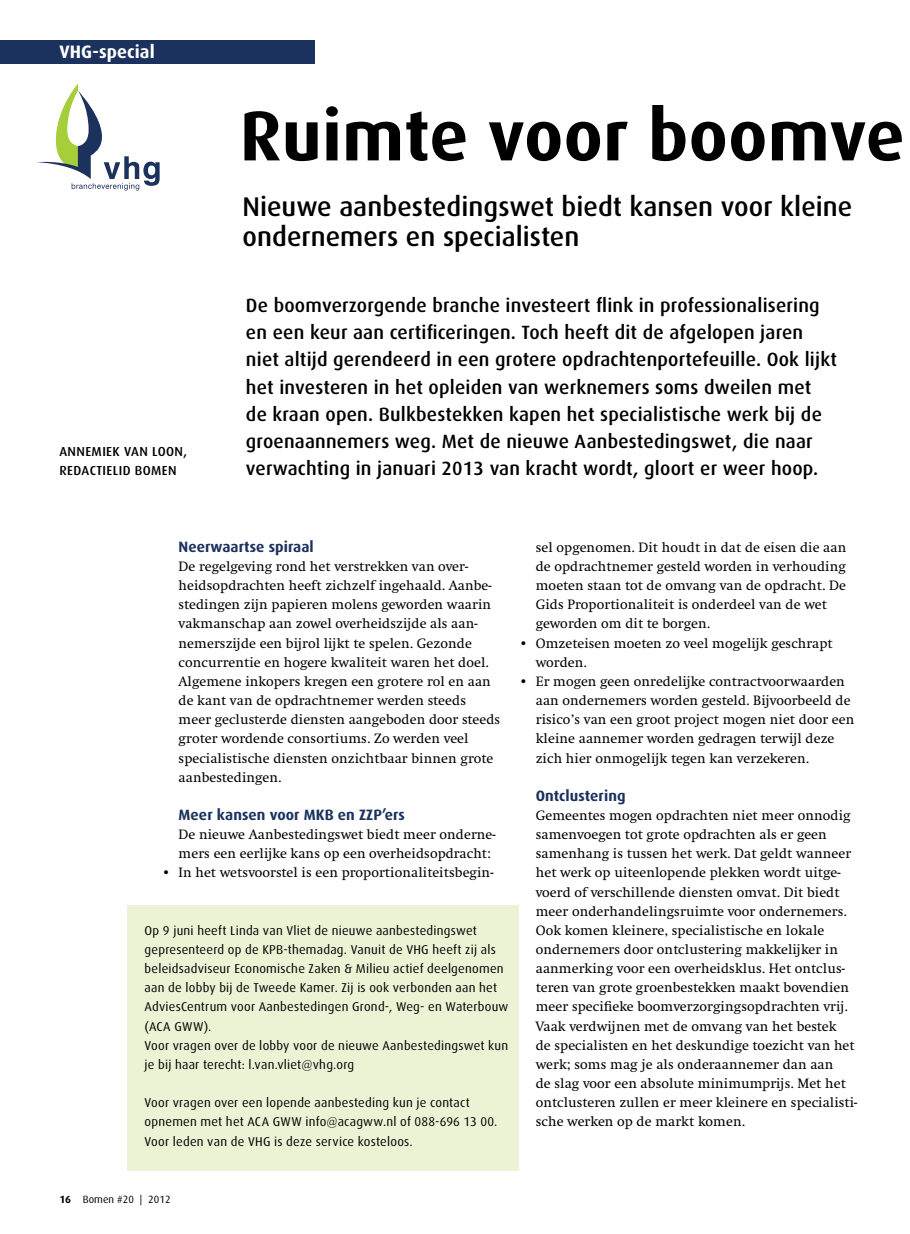
<style>
.page{position:relative;width:910px;height:1234px;background:#fff}
.page>*{position:absolute;margin:0;border:0;box-sizing:border-box;transform-origin:0 0}
.t1{font:700 70.5px "Dax";letter-spacing:.005em;color:#000}
.t2{font:500 27px/30px "Dax";color:#000}
.t3{font:500 19.2px/27.2px "Dax";letter-spacing:.01em;color:#000}
.t4{font:700 18px "Dax";letter-spacing:.005em;color:#fff}
.t5{font:700 15px "Dax";letter-spacing:.005em;color:#1b315e}
.t6{font:14.1px/19.2px "Swift EF";letter-spacing:.005em;color:#000}
.t7{font:500 13.05px/19.2px "Dax";letter-spacing:.03em;color:#000}
.t8{font:12.75px/19.2px "Dax";letter-spacing:.02em;color:#000}
.t9{font:10.5px "Dax";letter-spacing:.005em;color:#000}
.s1{font-weight:700}
</style>
<div class="page">
<div style="left:0;top:40px;width:315px;height:24px;background:#1b315e"></div>
<svg style="left:37px;top:83px;width:123px;height:107px"></svg>
<div style="left:128px;top:904px;width:391px;height:266px;background:#ebf3d5"></div>
<p class="t4" style="left:60px;top:41px;width:97px">VHG-special</p>
<p class="t7" style="left:59px;top:442px;width:129px">ANNEMIEK VAN LOON,<br>REDACTIELID BOMEN</p>
<h1 class="t1" style="left:240px;top:96px;width:666px">Ruimte voor boomve</h1>
<h2 class="t2" style="left:242px;top:192px;width:611px">Nieuwe aanbestedingswet biedt kansen voor kleine ondernemers en specialisten</h2>
<p class="t3" style="left:246px;top:292px;width:592px">De boomverzorgende branche investeert flink in professionalisering en een keur aan certificeringen. Toch heeft dit de afgelopen jaren niet altijd gerendeerd in een grotere opdrachtenportefeuille. Ook lijkt het investeren in het opleiden van werknemers soms dweilen met de kraan open. Bulkbestekken kapen het specialistische werk bij de groenaannemers weg. Met de nieuwe Aanbestedingswet, die naar verwachting in januari 2013 van kracht wordt, gloort er weer hoop.</p>
<p class="t5" style="left:179px;top:538px;width:137px">Neerwaartse spiraal</p>
<p class="t6" style="left:179px;top:557px;width:323px">De regelgeving rond het verstrekken van over&shy;heidsopdrachten heeft zichzelf ingehaald. Aanbe&shy;stedingen zijn papieren molens geworden waarin vakmanschap aan zowel overheidszijde als aan&shy;nemerszijde een bijrol lijkt te spelen. Gezonde concurrentie en hogere kwaliteit waren het doel.<br>Algemene inkopers kregen een grotere rol en aan de kant van de opdrachtnemer werden steeds meer geclusterde diensten aangeboden door steeds groter wordende consortiums. Zo werden veel specialistische diensten onzichtbaar binnen grote aanbestedingen.</p>
<p class="t5" style="left:179px;top:806px;width:228px">Meer kansen voor MKB en ZZP’ers</p>
<p class="t6" style="left:179px;top:825px;width:319px">De nieuwe Aanbestedingswet biedt meer onderne&shy;mers een eerlijke kans op een overheidsopdracht:</p>
<p class="t6" style="left:162px;top:863px;width:333px">• In het wetsvoorstel is een proportionaliteitsbegin-</p>
<p class="t8" style="left:145px;top:920px;width:365px">Op 9 juni heeft Linda van Vliet de nieuwe aanbestedingswet gepresenteerd op de KPB-themadag. Vanuit de VHG heeft zij als beleidsadviseur Economische Zaken &amp; Milieu actief deelgenomen aan de lobby bij de Tweede Kamer. Zij is ook verbonden aan het AdviesCentrum voor Aanbestedingen Grond-, Weg- en Waterbouw (ACA GWW).<br>Voor vragen over de lobby voor de nieuwe Aanbestedingswet kun je bij haar terecht: l.van.vliet@vhg.org</p>
<p class="t8" style="left:145px;top:1092px;width:354px">Voor vragen over een lopende aanbesteding kun je contact opnemen met het ACA GWW info@acagww.nl of 088-696 13 00.<br>Voor leden van de VHG is deze service kosteloos.</p>
<p class="t6" style="left:536px;top:538px;width:312px">sel opgenomen. Dit houdt in dat de eisen die aan de opdrachtnemer gesteld worden in verhouding moeten staan tot de omvang van de opdracht. De Gids Proportionaliteit is onderdeel van de wet geworden om dit te borgen.</p>
<p class="t6" style="left:536px;top:633px;width:298px;text-indent:-17px">• Omzeteisen moeten zo veel mogelijk geschrapt worden.</p>
<p class="t6" style="left:536px;top:671px;width:320px;text-indent:-17px">• Er mogen geen onredelijke contractvoorwaarden aan ondernemers worden gesteld. Bijvoorbeeld de risico’s van een groot project mogen niet door een kleine aannemer worden gedragen terwijl deze zich hier onmogelijk tegen kan verzekeren.</p>
<p class="t5" style="left:536px;top:787px;width:91px">Ontclustering</p>
<p class="t6" style="left:536px;top:805px;width:323px">Gemeentes mogen opdrachten niet meer onnodig samenvoegen tot grote opdrachten als er geen samenhang is tussen het werk. Dat geldt wanneer het werk op uiteenlopende plekken wordt uitge&shy;voerd of verschillende diensten omvat. Dit biedt meer onderhandelingsruimte voor ondernemers.<br>Ook komen kleinere, specialistische en lokale ondernemers door ontclustering makkelijker in aanmerking voor een overheidsklus. Het ontclus&shy;teren van grote groenbestekken maakt bovendien meer specifieke boomverzorgingsopdrachten vrij.<br>Vaak verdwijnen met de omvang van het bestek<br>de specialisten en het deskundige toezicht van het werk; soms mag je als onderaannemer dan aan<br>de slag voor een absolute minimumprijs. Met het ontclusteren zullen er meer kleinere en specialisti&shy;sche werken op de markt komen.</p>
<p class="t9" style="left:60px;top:1193px;width:113px"><span class="s1">16</span> Bomen #20 | 2012</p>
</div>
